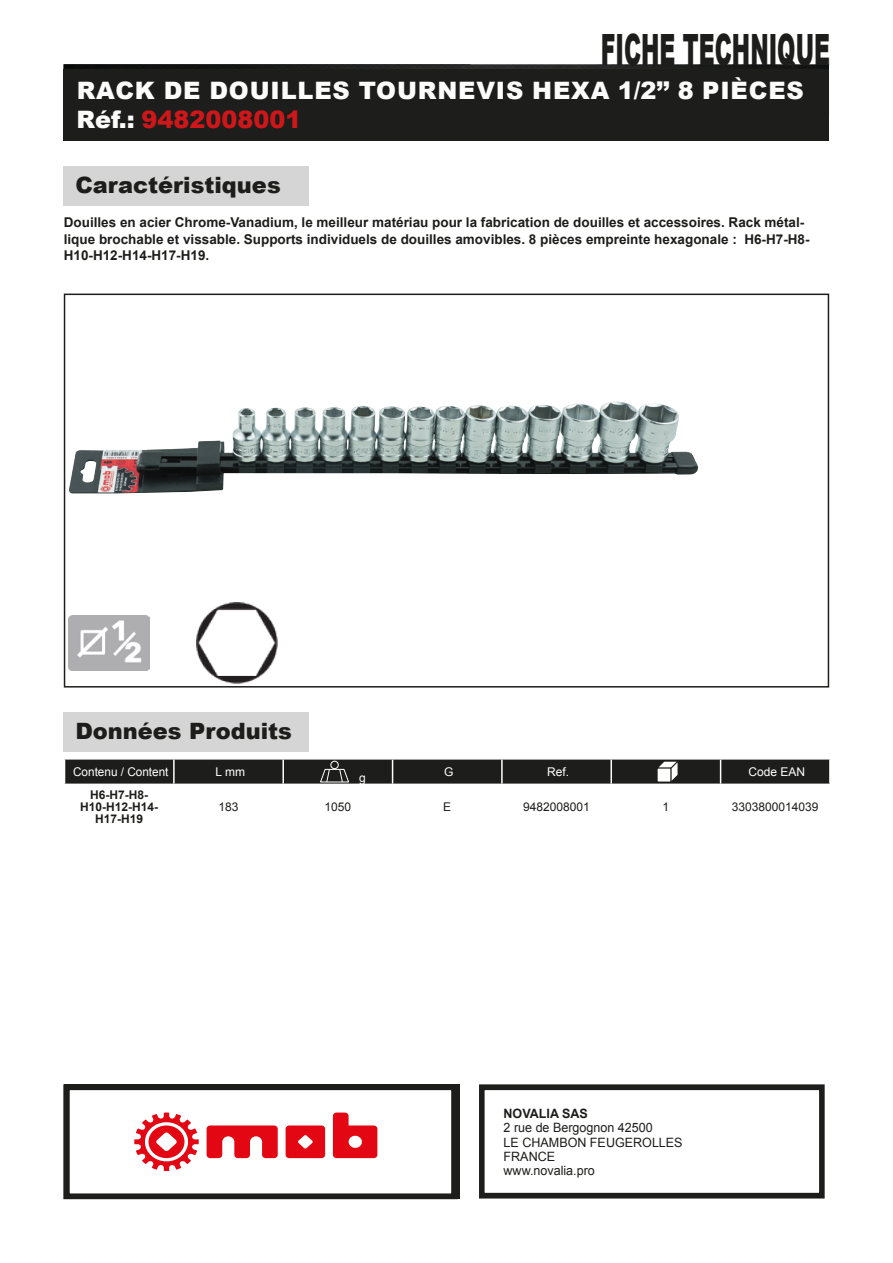
<style>
.page{position:relative;width:893px;height:1263px;background:#fff}
.page>*{position:absolute;margin:0;border:0;box-sizing:border-box;transform-origin:0 0}
.t1{font:900 43.2px "Arial";color:#1d1d1b;scale:.51 1}
.t2{font:900 24px/28.8px "Arial";letter-spacing:.035em;color:#fcfcfc}
.t3{font:900 22.5px "Arial";color:#1d1d1b}
.t4{font:700 13.5px/16.2px "Arial";color:#1d1d1b}
.t5{font:12.9px/14.2px "Arial";color:#1d1d1b}
.t6{font:700 12.9px "Arial";color:#1d1d1b}
.t7{font:12px "Arial";color:#1d1d1b}
.t8{font:12px "Arial";color:#fff}
.t9{font:700 12px/12px "Arial";color:#1d1d1b;text-align:center}
.s1{color:#cd171a}
</style>
<div class="page">
<img style="left:64px;top:64px;width:765px;height:5px">
<div style="left:64px;top:69px;width:765px;height:72px;background:#1d1d1b"></div>
<div style="left:479px;top:1084px;width:346px;height:114px;border:6px solid #1d1d1b"></div>
<div style="left:64px;top:166px;width:245px;height:40px;background:#d5d5d5"></div>
<div style="left:64px;top:294px;width:765px;height:393px;border:2px solid #1d1d1b"></div>
<div style="left:64px;top:713px;width:245px;height:39px;background:#d5d5d5"></div>
<svg style="left:64px;top:759px;width:766px;height:25px;background:#2d2d2c"></svg>
<img style="left:69px;top:403px;width:629px;height:90px">
<img style="left:69px;top:615px;width:81px;height:56px">
<img style="left:196px;top:603px;width:81px;height:80px">
<div style="left:64px;top:1084px;width:393px;height:115px;border:6px solid #1d1d1b"></div>
<svg style="left:207px;top:1125px;width:71px;height:33px"></svg>
<svg style="left:286px;top:1125px;width:39px;height:33px"></svg>
<svg style="left:134px;top:1112px;width:65px;height:59px"></svg>
<svg style="left:333px;top:1112px;width:44px;height:46px"></svg>
<h1 class="t1" style="left:601px;top:18px;width:451px">FICHE TECHNIQUE</h1>
<h2 class="t2" style="left:76px;top:75px;width:729px">RACK DE DOUILLES TOURNEVIS HEXA 1/2’’ 8 PIÈCES<br>Réf.: <span class="s1">9482008001</span></h2>
<h3 class="t3" style="left:75px;top:168px;width:207px">Caractéristiques</h3>
<p class="t4" style="left:64px;top:215px;width:747px">Douilles en acier Chrome-Vanadium, le meilleur matériau pour la fabrication de douilles et accessoires. Rack métal&shy;lique brochable et vissable. Supports individuels de douilles amovibles. 8 pièces empreinte hexagonale : H6-H7-H8-<br>H10-H12-H14-H17-H19.</p>
<h3 class="t3" style="left:75px;top:715px;width:218px">Données Produits</h3>
<p class="t8" style="left:73px;top:763px;width:97px">Contenu / Content</p>
<p class="t8" style="left:215px;top:763px;width:31px">L mm</p>
<p class="t8" style="left:359px;top:770px;width:8px">g</p>
<p class="t8" style="left:444px;top:763px;width:11px">G</p>
<p class="t8" style="left:547px;top:763px;width:24px">Ref.</p>
<p class="t8" style="left:749px;top:763px;width:58px">Code EAN</p>
<p class="t9" style="left:80px;top:789px;width:80px">H6-H7-H8-<br>H10-H12-H14-<br>H17-H19</p>
<p class="t7" style="left:219px;top:799px;width:22px">183</p>
<p class="t7" style="left:325px;top:799px;width:28px">1050</p>
<p class="t7" style="left:443px;top:799px;width:10px">E</p>
<p class="t7" style="left:523px;top:799px;width:68px">9482008001</p>
<p class="t7" style="left:663px;top:799px;width:8px">1</p>
<p class="t7" style="left:732px;top:799px;width:88px">3303800014039</p>
<p class="t6" style="left:504px;top:1105px;width:86px">NOVALIA SAS</p>
<p class="t5" style="left:504px;top:1121px;width:181px">2 rue de Bergognon 42500<br>LE CHAMBON FEUGEROLLES<br>FRANCE<br>www.novalia.pro</p>
</div>
